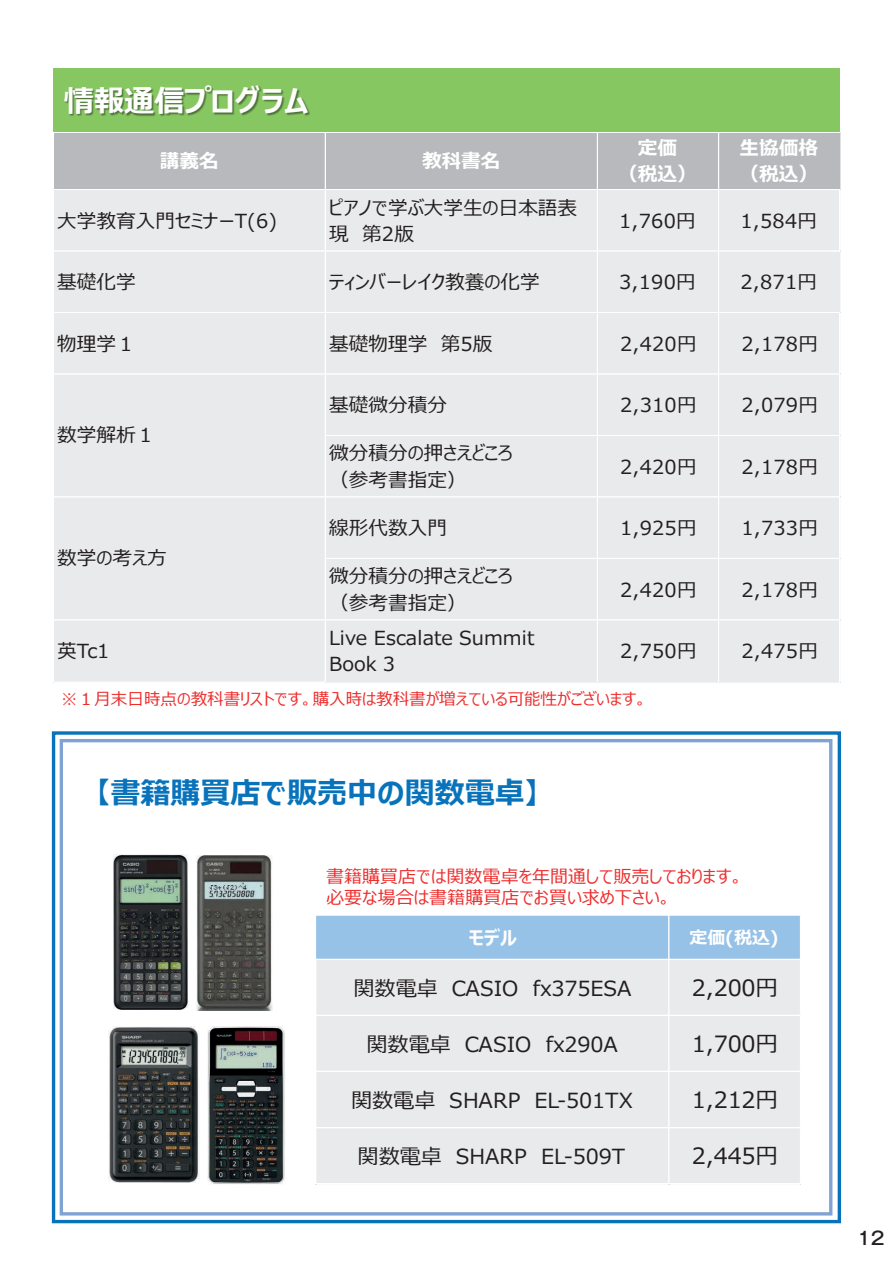
<style>
.page{position:relative;width:893px;height:1263px;background:#fff}
.page>*{position:absolute;margin:0;border:0;box-sizing:border-box;transform-origin:0 0}
.t1{font:700 30px "Meiryo UI";color:#0873bb}
.t2{font:700 30px "Meiryo UI";color:#fff}
.t3{font:22.35px "Meiryo UI";letter-spacing:-.015em;color:#231f20}
.t4{font:20.85px "Meiryo UI";letter-spacing:-.005em;color:#231f20}
.t5{font:19.35px/26.4px "Meiryo UI";color:#231f20}
.t6{font:700 19.35px/26.4px "Meiryo UI";color:#fff;text-align:center}
.t7{font:700 19.2px "Meiryo UI";color:#fff}
.t8{font:18px/21.6px "Meiryo UI";color:#ee2d2d}
.t9{font:500 18px "Gothic MB101 Pr 6";color:#231f20}
.t10{font:700 17.55px "Meiryo UI";color:#fff}
.t11{font:16.5px "Meiryo UI";color:#ee2d2d}
</style>
<div class="page">
<img style="left:113px;top:854px;width:75px;height:156px">
<img style="left:197px;top:855px;width:75px;height:156px">
<div style="left:53px;top:68px;width:787px;height:64px;background:#87c762"></div>
<img style="left:65px;top:86px;width:245px;height:31px">
<div style="left:54px;top:133px;width:786px;height:57px;background:#b8b9bc"></div>
<div style="left:54px;top:189px;width:786px;height:494px;background:#e9eaeb"></div>
<hr style="left:54px;top:189px;width:786px;height:1px;background:#fff">
<hr style="left:54px;top:251px;width:786px;height:1px;background:#fff">
<hr style="left:839px;top:190px;width:1px;height:61px;background:#fff">
<hr style="left:54px;top:312px;width:786px;height:1px;background:#fff">
<hr style="left:54px;top:373px;width:786px;height:1px;background:#fff">
<hr style="left:326px;top:435px;width:514px;height:1px;background:#fff">
<hr style="left:54px;top:496px;width:786px;height:1px;background:#fff">
<hr style="left:326px;top:558px;width:514px;height:1px;background:#fff">
<hr style="left:54px;top:619px;width:786px;height:1px;background:#fff">
<hr style="left:54px;top:682px;width:272px;height:1px;background:#fff">
<hr style="left:325px;top:133px;width:1px;height:550px;background:#fff">
<hr style="left:597px;top:133px;width:1px;height:550px;background:#fff">
<hr style="left:718px;top:132px;width:1px;height:551px;background:#fff">
<hr style="left:839px;top:313px;width:1px;height:370px;background:#fff">
<img style="left:109px;top:1027px;width:91px;height:155px">
<img style="left:207px;top:1027px;width:78px;height:157px">
<div style="left:52px;top:731px;width:789px;height:492px;border:3px solid #0873bb"></div>
<div style="left:60px;top:739px;width:772px;height:476px;border:3px solid #81a3d4"></div>
<div style="left:316px;top:916px;width:485px;height:44px;background:#96c2e7"></div>
<div style="left:316px;top:959px;width:485px;height:225px;background:#e9eaeb"></div>
<hr style="left:316px;top:959px;width:485px;height:1px;background:#fff">
<hr style="left:316px;top:1015px;width:485px;height:1px;background:#fff">
<hr style="left:316px;top:1071px;width:485px;height:1px;background:#fff">
<hr style="left:316px;top:1127px;width:485px;height:1px;background:#fff">
<hr style="left:668px;top:915px;width:1px;height:269px;background:#fff">
<hr style="left:316px;top:1183px;width:485px;height:1px;background:#fff">
<hr style="left:800px;top:915px;width:1px;height:269px;background:#fff">
<p class="t2" style="left:64px;top:80px;width:246px">情報通信プログラム</p>
<p class="t6" style="left:160px;top:149px;width:60px">講義名</p>
<p class="t6" style="left:422px;top:149px;width:80px">教科書名</p>
<p class="t5" style="left:57px;top:209px;width:222px">大学教育入門セミナーT(6)</p>
<p class="t5" style="left:329px;top:195px;width:250px">ピアノで学ぶ大学生の日本語表現　第2版</p>
<p class="t6" style="left:618px;top:136px;width:80px">定価<br>（税込）</p>
<p class="t6" style="left:740px;top:136px;width:80px;text-align:left">生協価格（税込）</p>
<p class="t5" style="left:619px;top:209px;width:78px">1,760円</p>
<p class="t5" style="left:740px;top:209px;width:78px">1,584円</p>
<p class="t5" style="left:57px;top:270px;width:80px">基礎化学</p>
<p class="t5" style="left:329px;top:270px;width:212px">ティンバーレイク教養の化学</p>
<p class="t5" style="left:619px;top:270px;width:78px">3,190円</p>
<p class="t5" style="left:740px;top:270px;width:78px">2,871円</p>
<p class="t5" style="left:57px;top:331px;width:80px">物理学１</p>
<p class="t5" style="left:329px;top:331px;width:165px">基礎物理学　第5版</p>
<p class="t5" style="left:620px;top:331px;width:78px">2,420円</p>
<p class="t5" style="left:741px;top:331px;width:78px">2,178円</p>
<p class="t5" style="left:57px;top:423px;width:100px">数学解析１</p>
<p class="t5" style="left:57px;top:546px;width:111px">数学の考え方</p>
<p class="t5" style="left:329px;top:393px;width:119px">基礎微分積分</p>
<p class="t5" style="left:620px;top:393px;width:78px">2,310円</p>
<p class="t5" style="left:741px;top:393px;width:78px">2,079円</p>
<p class="t5" style="left:329px;top:441px;width:185px">微分積分の押さえどころ（参考書指定）</p>
<p class="t5" style="left:620px;top:454px;width:78px">2,420円</p>
<p class="t5" style="left:741px;top:454px;width:78px">2,178円</p>
<p class="t5" style="left:329px;top:516px;width:119px">線形代数入門</p>
<p class="t5" style="left:620px;top:516px;width:78px">1,925円</p>
<p class="t5" style="left:741px;top:516px;width:78px">1,733円</p>
<p class="t5" style="left:329px;top:564px;width:185px">微分積分の押さえどころ（参考書指定）</p>
<p class="t5" style="left:620px;top:577px;width:78px">2,420円</p>
<p class="t5" style="left:741px;top:577px;width:78px">2,178円</p>
<p class="t5" style="left:57px;top:639px;width:54px">英Tc1</p>
<p class="t5" style="left:329px;top:626px;width:207px">Live Escalate Summit<br>Book 3</p>
<p class="t5" style="left:620px;top:639px;width:78px">2,750円</p>
<p class="t5" style="left:741px;top:639px;width:78px">2,475円</p>
<p class="t11" style="left:61px;top:687px;width:587px">※１月末日時点の教科書リストです。購入時は教科書が増えている可能性がございます。</p>
<p class="t1" style="left:95px;top:772px;width:446px">【書籍購買店で販売中の関数電卓】</p>
<p class="t8" style="left:326px;top:866px;width:419px">書籍購買店では関数電卓を年間通して販売しております。必要な場合は書籍購買店でお買い求め下さい。</p>
<p class="t7" style="left:469px;top:924px;width:50px">モデル</p>
<p class="t10" style="left:690px;top:925px;width:91px">定価(税込)</p>
<p class="t4" style="left:353px;top:973px;width:280px">関数電卓　CASIO fx375ESA</p>
<p class="t3" style="left:692px;top:972px;width:88px">2,200円</p>
<p class="t4" style="left:366px;top:1029px;width:253px">関数電卓　CASIO fx290A</p>
<p class="t3" style="left:692px;top:1028px;width:88px">1,700円</p>
<p class="t4" style="left:351px;top:1085px;width:284px">関数電卓　SHARP EL-501TX</p>
<p class="t3" style="left:692px;top:1084px;width:88px">1,212円</p>
<p class="t4" style="left:358px;top:1142px;width:269px">関数電卓　SHARP EL-509T</p>
<p class="t3" style="left:692px;top:1140px;width:88px">2,445円</p>
<p class="t9" style="left:857px;top:1223px;width:29px">12</p>
</div>
